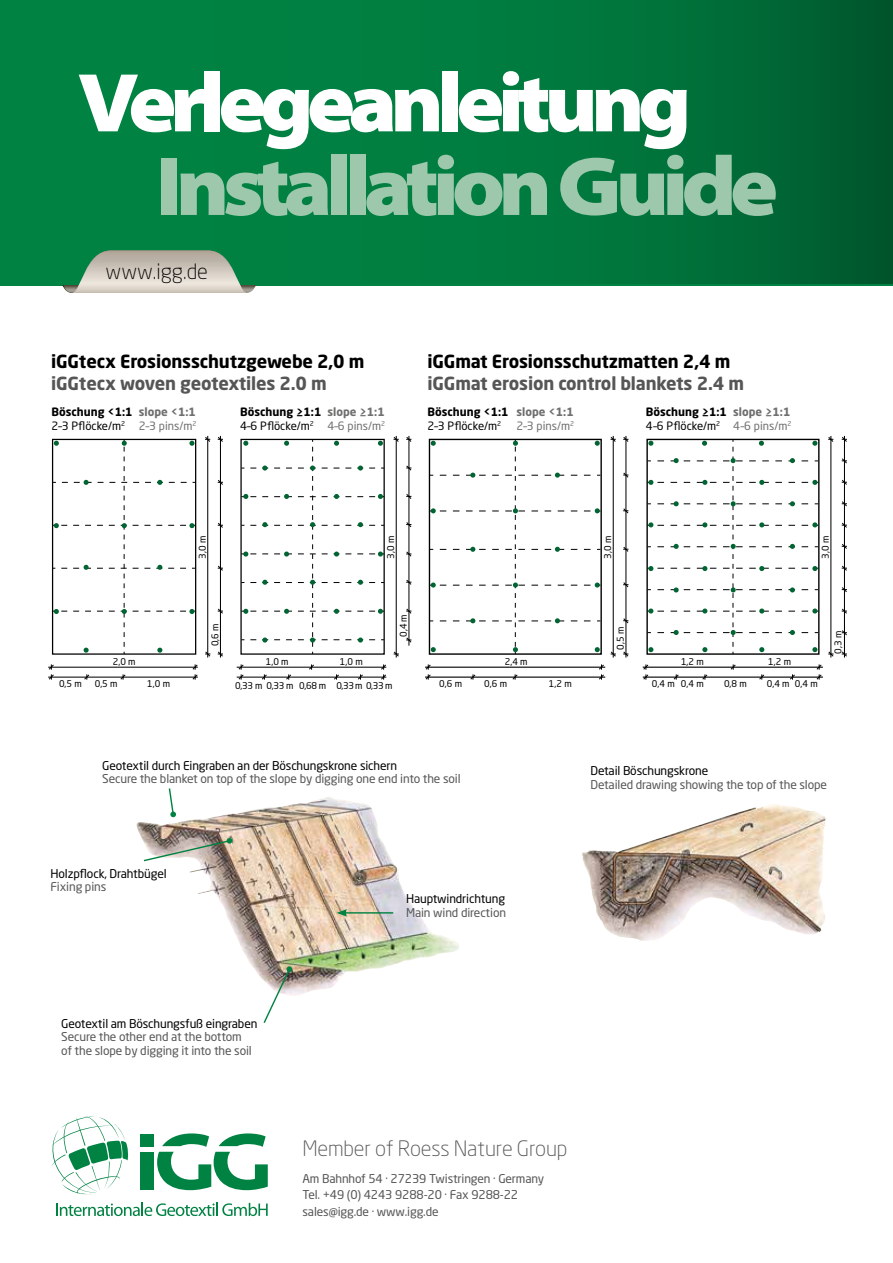
<style>
.page{position:relative;width:893px;height:1263px;background:#fff}
.page>*{position:absolute;margin:0;border:0;box-sizing:border-box;transform-origin:0 0}
.t1{font:900 semi-expanded 84.15px "Myriad Pro";letter-spacing:-.08em;color:#9dc8ac}
.t2{font:900 semi-expanded 84.15px "Myriad Pro";letter-spacing:-.08em;color:#fff}
.t3{font:300 21px "Neo Sans Std";letter-spacing:-.01em;color:#565656}
.t4{font:300 21px "Neo Sans Std";color:#000}
.t5{font:700 17.85px "Neo Sans Std";letter-spacing:-.01em;color:#000}
.t6{font:700 17.85px "Neo Sans Std";letter-spacing:-.01em;color:#565656}
.t7{font:12px/16.5px "Neo Sans Std";letter-spacing:-.01em;color:#565656}
.t8{font:12px "Neo Sans Std";letter-spacing:-.01em;color:#000}
.t9{font:700 11.4px/13.5px "Neo Sans Std";color:#000}
.t10{font:700 11.4px/13.5px "Neo Sans Std";color:#6f6f6e}
.t11{font:9.3px "Neo Sans Std";letter-spacing:-.025em;color:#000}
.s1{font-weight:400}
</style>
<div class="page">
<div style="left:0;top:0;width:893px;height:283px;background:linear-gradient(to right,#008b48,#006433)"></div>
<div style="left:140px;top:1134px;width:13px;height:12px;background:#008243"></div>
<div style="left:140px;top:1152px;width:13px;height:37px;background:#008243"></div>
<svg style="left:56px;top:1203px;width:212px;height:13px"></svg>
<svg style="left:51px;top:1116px;width:77px;height:79px"></svg>
<svg style="left:157px;top:1133px;width:111px;height:57px"></svg>
<img style="left:136px;top:799px;width:274px;height:197px">
<svg style="left:168px;top:788px;width:8px;height:29px"></svg>
<svg style="left:142px;top:839px;width:89px;height:23px"></svg>
<svg style="left:226px;top:838px;width:7px;height:6px"></svg>
<svg style="left:262px;top:966px;width:30px;height:57px"></svg>
<hr style="left:345px;top:912px;width:48px;height:1px;background:#008243">
<svg style="left:337px;top:909px;width:10px;height:8px"></svg>
<img style="left:582px;top:805px;width:243px;height:136px">
<svg style="left:62px;top:251px;width:194px;height:42px;background:#a2b7a2"></svg>
<svg style="left:52px;top:439px;width:144px;height:215px"></svg>
<hr style="left:48px;top:667px;width:150px;height:1px;background:#000">
<hr style="left:48px;top:677px;width:150px;height:1px;background:#000">
<svg style="left:48px;top:664px;width:7px;height:16px"></svg>
<svg style="left:83px;top:674px;width:7px;height:6px"></svg>
<svg style="left:120px;top:674px;width:6px;height:6px"></svg>
<svg style="left:192px;top:664px;width:6px;height:16px"></svg>
<hr style="left:207px;top:436px;width:1px;height:221px;background:#000">
<svg style="left:205px;top:651px;width:6px;height:6px"></svg>
<svg style="left:205px;top:436px;width:6px;height:7px"></svg>
<hr style="left:220px;top:436px;width:1px;height:221px;background:#000">
<svg style="left:217px;top:651px;width:6px;height:6px"></svg>
<svg style="left:217px;top:608px;width:6px;height:6px"></svg>
<svg style="left:217px;top:565px;width:6px;height:7px"></svg>
<svg style="left:217px;top:436px;width:6px;height:7px"></svg>
<svg style="left:217px;top:522px;width:6px;height:7px"></svg>
<svg style="left:217px;top:479px;width:6px;height:7px"></svg>
<svg style="left:647px;top:439px;width:171px;height:215px"></svg>
<hr style="left:643px;top:667px;width:180px;height:1px;background:#000">
<svg style="left:730px;top:664px;width:6px;height:6px"></svg>
<hr style="left:643px;top:676px;width:180px;height:2px;background:#000">
<svg style="left:642px;top:664px;width:7px;height:16px"></svg>
<svg style="left:673px;top:674px;width:6px;height:6px"></svg>
<svg style="left:701px;top:674px;width:7px;height:6px"></svg>
<svg style="left:758px;top:674px;width:7px;height:6px"></svg>
<svg style="left:789px;top:674px;width:7px;height:6px"></svg>
<svg style="left:816px;top:664px;width:6px;height:16px"></svg>
<hr style="left:830px;top:436px;width:1px;height:221px;background:#000">
<svg style="left:828px;top:651px;width:6px;height:6px"></svg>
<svg style="left:828px;top:436px;width:6px;height:7px"></svg>
<hr style="left:844px;top:436px;width:1px;height:221px;background:#000">
<svg style="left:841px;top:651px;width:6px;height:6px"></svg>
<svg style="left:841px;top:630px;width:6px;height:6px"></svg>
<svg style="left:841px;top:437px;width:6px;height:5px"></svg>
<svg style="left:841px;top:458px;width:6px;height:6px"></svg>
<svg style="left:841px;top:479px;width:6px;height:6px"></svg>
<svg style="left:841px;top:501px;width:6px;height:6px"></svg>
<svg style="left:841px;top:522px;width:6px;height:6px"></svg>
<svg style="left:841px;top:544px;width:6px;height:5px"></svg>
<svg style="left:841px;top:565px;width:6px;height:6px"></svg>
<svg style="left:841px;top:587px;width:6px;height:6px"></svg>
<svg style="left:841px;top:608px;width:6px;height:6px"></svg>
<svg style="left:238px;top:664px;width:6px;height:16px"></svg>
<hr style="left:237px;top:667px;width:149px;height:1px;background:#000">
<hr style="left:237px;top:677px;width:149px;height:1px;background:#000">
<svg style="left:261px;top:674px;width:7px;height:6px"></svg>
<svg style="left:285px;top:674px;width:7px;height:6px"></svg>
<svg style="left:333px;top:674px;width:7px;height:6px"></svg>
<svg style="left:357px;top:674px;width:7px;height:6px"></svg>
<svg style="left:308px;top:664px;width:7px;height:6px"></svg>
<svg style="left:380px;top:664px;width:7px;height:16px"></svg>
<hr style="left:396px;top:436px;width:1px;height:221px;background:#000">
<svg style="left:393px;top:651px;width:6px;height:6px"></svg>
<hr style="left:408px;top:436px;width:1px;height:210px;background:#000">
<svg style="left:406px;top:637px;width:6px;height:6px"></svg>
<svg style="left:406px;top:608px;width:6px;height:6px"></svg>
<svg style="left:406px;top:579px;width:6px;height:7px"></svg>
<svg style="left:406px;top:551px;width:6px;height:6px"></svg>
<svg style="left:406px;top:521px;width:6px;height:7px"></svg>
<svg style="left:393px;top:436px;width:19px;height:7px"></svg>
<svg style="left:406px;top:493px;width:6px;height:7px"></svg>
<svg style="left:406px;top:465px;width:6px;height:6px"></svg>
<svg style="left:241px;top:439px;width:143px;height:215px"></svg>
<div style="left:429px;top:439px;width:173px;height:216px;border:1px solid #000"></div>
<hr style="left:425px;top:667px;width:180px;height:1px;background:#000">
<hr style="left:425px;top:676px;width:180px;height:2px;background:#000">
<svg style="left:425px;top:664px;width:7px;height:16px"></svg>
<svg style="left:470px;top:674px;width:6px;height:6px"></svg>
<svg style="left:512px;top:674px;width:6px;height:6px"></svg>
<svg style="left:598px;top:664px;width:7px;height:16px"></svg>
<hr style="left:613px;top:436px;width:1px;height:221px;background:#000">
<svg style="left:610px;top:436px;width:6px;height:7px"></svg>
<hr style="left:625px;top:436px;width:1px;height:221px;background:#000">
<svg style="left:610px;top:651px;width:19px;height:6px"></svg>
<svg style="left:623px;top:581px;width:6px;height:7px"></svg>
<svg style="left:623px;top:617px;width:6px;height:7px"></svg>
<svg style="left:623px;top:546px;width:6px;height:7px"></svg>
<svg style="left:623px;top:436px;width:6px;height:7px"></svg>
<svg style="left:623px;top:507px;width:6px;height:7px"></svg>
<svg style="left:623px;top:472px;width:6px;height:6px"></svg>
<svg style="left:430px;top:439px;width:170px;height:215px"></svg>
<h1 class="t2" style="left:77px;top:55px;width:616px">Verlegeanleitung</h1>
<h1 class="t1" style="left:156px;top:138px;width:624px">Installation Guide</h1>
<h2 class="t4" style="left:106px;top:258px;width:104px">www.igg.de</h2>
<h3 class="t5" style="left:51px;top:350px;width:315px">iGGtecx Erosionsschutzgewebe 2,0 m</h3>
<h3 class="t6" style="left:51px;top:372px;width:277px">iGGtecx woven geotextiles 2.0 m</h3>
<h3 class="t5" style="left:428px;top:350px;width:304px">iGGmat Erosionsschutzmatten 2,4 m</h3>
<h3 class="t6" style="left:428px;top:372px;width:318px">iGGmat erosion control blankets 2.4 m</h3>
<p class="t9" style="left:51px;top:405px;width:83px">Böschung &lt;1:1<br><span class="s1">2–3 Pflöcke/m</span><sup>2</sup></p>
<p class="t9" style="left:646px;top:405px;width:83px">Böschung ≥1:1<br><span class="s1">4–6 Pflöcke/m</span><sup>2</sup></p>
<p class="t9" style="left:240px;top:405px;width:83px">Böschung ≥1:1<br><span class="s1">4–6 Pflöcke/m</span><sup>2</sup></p>
<p class="t9" style="left:428px;top:405px;width:83px">Böschung &lt;1:1<br><span class="s1">2–3 Pflöcke/m</span><sup>2</sup></p>
<p class="t10" style="left:139px;top:405px;width:59px">slope &lt;1:1<br><span class="s1">2–3 pins/m</span><sup>2</sup></p>
<p class="t10" style="left:733px;top:405px;width:60px">slope ≥1:1<br><span class="s1">4–6 pins/m</span><sup>2</sup></p>
<p class="t10" style="left:328px;top:405px;width:59px">slope ≥1:1<br><span class="s1">4–6 pins/m</span><sup>2</sup></p>
<p class="t10" style="left:517px;top:405px;width:59px">slope &lt;1:1<br><span class="s1">2–3 pins/m</span><sup>2</sup></p>
<p class="t11" style="left:197px;top:558px;width:24px;rotate:-90deg">3,0 m</p>
<p class="t11" style="left:209px;top:646px;width:24px;rotate:-90deg">0,6 m</p>
<p class="t11" style="left:385px;top:558px;width:24px;rotate:-90deg">3,0 m</p>
<p class="t11" style="left:398px;top:637px;width:24px;rotate:-90deg">0,4 m</p>
<p class="t11" style="left:602px;top:558px;width:24px;rotate:-90deg">3,0 m</p>
<p class="t11" style="left:615px;top:650px;width:24px;rotate:-90deg">0,5 m</p>
<p class="t11" style="left:820px;top:558px;width:24px;rotate:-90deg">3,0 m</p>
<p class="t11" style="left:832px;top:654px;width:24px;rotate:-90deg">0,3 m</p>
<p class="t11" style="left:113px;top:656px;width:24px">2,0 m</p>
<p class="t11" style="left:59px;top:678px;width:24px">0,5 m</p>
<p class="t11" style="left:95px;top:678px;width:24px">0,5 m</p>
<p class="t11" style="left:147px;top:678px;width:24px">1,0 m</p>
<p class="t11" style="left:266px;top:656px;width:24px">1,0 m</p>
<p class="t11" style="left:340px;top:656px;width:24px">1,0 m</p>
<p class="t11" style="left:235px;top:680px;width:159px">0,33 m 0,33 m 0,68 m 0,33 m 0,33 m</p>
<p class="t11" style="left:505px;top:656px;width:24px">2,4 m</p>
<p class="t11" style="left:439px;top:678px;width:24px">0,6 m</p>
<p class="t11" style="left:484px;top:678px;width:24px">0,6 m</p>
<p class="t11" style="left:549px;top:678px;width:24px">1,2 m</p>
<p class="t11" style="left:681px;top:656px;width:24px">1,2 m</p>
<p class="t11" style="left:768px;top:656px;width:24px">1,2 m</p>
<p class="t11" style="left:652px;top:678px;width:53px">0,4 m 0,4 m</p>
<p class="t11" style="left:724px;top:678px;width:24px">0,8 m</p>
<p class="t11" style="left:767px;top:678px;width:52px">0,4 m 0,4 m</p>
<p class="t8" style="left:102px;top:758px;width:296px">Geotextil durch Eingraben an der Böschungskrone sichern</p>
<p class="t7" style="left:102px;top:770px;width:360px">Secure the blanket on top of the slope by digging one end into the soil</p>
<p class="t8" style="left:590px;top:764px;width:119px">Detail Böschungskrone</p>
<p class="t7" style="left:590px;top:776px;width:238px">Detailed drawing showing the top of the slope</p>
<p class="t8" style="left:50px;top:866px;width:118px">Holzpflock, Drahtbügel</p>
<p class="t7" style="left:50px;top:878px;width:57px">Fixing pins</p>
<p class="t8" style="left:406px;top:892px;width:101px">Hauptwindrichtung</p>
<p class="t7" style="left:406px;top:904px;width:102px">Main wind direction</p>
<p class="t8" style="left:61px;top:1016px;width:198px">Geotextil am Böschungsfuß eingraben</p>
<p class="t7" style="left:61px;top:1030px;width:192px;line-height:13.5px">Secure the other end at the bottom of the slope by digging it into the soil</p>
<h2 class="t3" style="left:302px;top:1136px;width:266px">Member of Roess Nature Group</h2>
<p class="t7" style="left:302px;top:1170px;width:243px">Am Bahnhof 54 · 27239 Twistringen · Germany<br>Tel. +49 (0) 4243 9288-20 · Fax 9288-22 sales@igg.de · www.igg.de</p>
</div>
